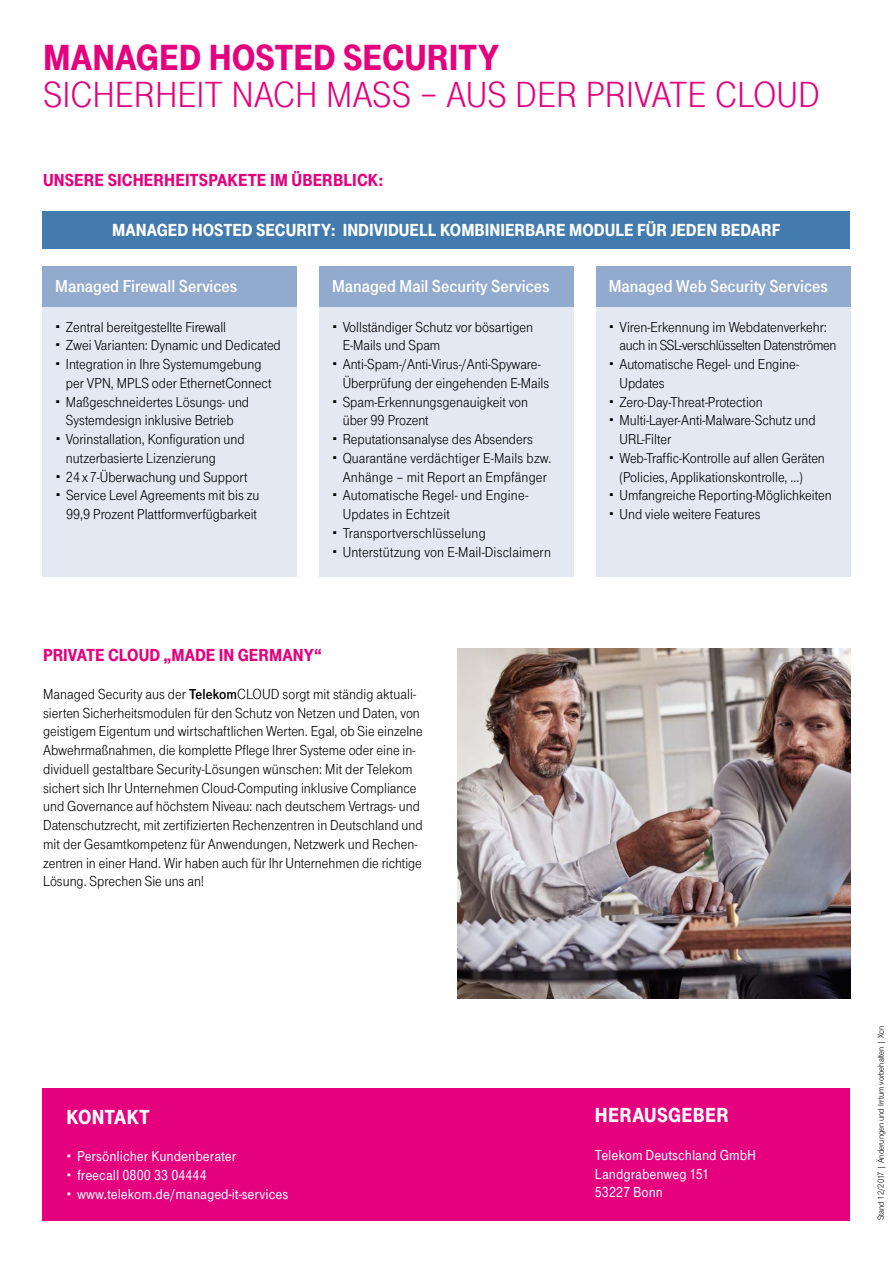
<style>
.page{position:relative;width:893px;height:1263px;background:#fff}
.page>*{position:absolute;margin:0;border:0;box-sizing:border-box;transform-origin:0 0}
.t1{font:37.5px "Tele Grotesk Headline";letter-spacing:-.015em;color:#e5007d}
.t2{font:900 37.5px "Tele Grotesk Headline";color:#e5007d}
.t3{font:900 21px "Tele Grotesk Headline";letter-spacing:.015em;color:#fff}
.t4{font:18px "Tele Grotesk Fett";color:#fff}
.t5{font:900 18px "Tele Grotesk Headline";color:#fff}
.t6{font:900 18px "Tele Grotesk Headline";color:#e5007d}
.t7{font:15px/18.8px "Tele Grotesk Norm";color:#000}
.t8{font:15px/18.8px "Tele Grotesk Halb";color:#fff}
.t9{font:9px "Tele Grotesk Norm";color:#000}
.s1{font-family:"Tele Grotesk Fett"}
.s2{font-family:"Tele Grotesk Headline"}
</style>
<div class="page">
<div style="left:43px;top:1088px;width:807px;height:132px;background:#e5007d"></div>
<img style="left:458px;top:649px;width:392px;height:350px">
<div style="left:43px;top:306px;width:254px;height:271px;background:#e3e8f3"></div>
<div style="left:319px;top:306px;width:255px;height:271px;background:#e3e8f3"></div>
<div style="left:596px;top:306px;width:254px;height:271px;background:#e3e8f3"></div>
<div style="left:43px;top:211px;width:807px;height:38px;background:#447baf"></div>
<div style="left:43px;top:266px;width:254px;height:40px;background:#92aace"></div>
<div style="left:319px;top:266px;width:255px;height:40px;background:#92aace"></div>
<div style="left:596px;top:266px;width:254px;height:40px;background:#92aace"></div>
<h1 class="t2" style="left:43px;top:36px;width:380px">MANAGED HOSTED SECURIT</h1>
<h1 class="t2" style="left:478px;top:36px;width:23px">Y</h1>
<h1 class="t1" style="left:43px;top:74px;width:38px">SICHERHEIT</h1>
<h1 class="t1" style="left:231px;top:74px;width:304px">NACH MASS – AUS DER</h1>
<h1 class="t1" style="left:586px;top:74px;width:151px">PRIVATE CLOUD</h1>
<p class="t6" style="left:43px;top:170px;width:11px">UNSERE</p>
<p class="t6" style="left:108px;top:170px;width:77px">SICHERHEITS</p>
<p class="t6" style="left:208px;top:170px;width:20px">PAKETE</p>
<p class="t6" style="left:270px;top:170px;width:43px">IM ÜBERBLI</p>
<p class="t6" style="left:357px;top:170px;width:28px">CK:</p>
<p class="t5" style="left:112px;top:220px;width:183px">MANAGED HOSTE D SECURIT</p>
<p class="t5" style="left:321px;top:220px;width:261px">Y: INDIVIDUELL KOMBINIERBARE MOD</p>
<p class="t5" style="left:605px;top:220px;width:158px">ULE FÜR JEDEN BEDARF</p>
<p class="t4" style="left:55px;top:276px;width:184px">Managed Firewall Services</p>
<p class="t4" style="left:332px;top:276px;width:219px">Managed Mail Security Services</p>
<p class="t4" style="left:609px;top:276px;width:221px">Managed Web Security Services</p>
<p class="t7" style="left:66px;top:317px;width:216px">Zentral bereitgestellte Firewall<br>Zwei Varianten: Dynamic und Dedicated Integration in Ihre Systemumgebung per VPN, MPLS oder EthernetConnect Maßgeschneidertes Lösungs- und Systemdesign inklusive Betrieb Vorinstallation, Konfiguration und nutzerbasierte Lizenzierung<br>24 x 7-Überwachung und Support Service Level Agreements mit bis zu 99,9 Prozent Plattformverfügbarkeit</p>
<p class="t7" style="left:343px;top:317px;width:210px">Vollständiger Schutz vor bösartigen<br>E-Mails und Spam<br>Anti-Spam-/Anti-Virus-/Anti-Spyware-<br>Überprüfung der eingehenden E-Mails<br>Spam-Erkennungsgenauigkeit von über 99 Prozent<br>Reputationsanalyse des Absenders<br>Quarantäne verdächtiger E-Mails bzw.<br>Anhänge – mit Report an Empfänger<br>Automatische Regel- und Engine-<br>Updates in Echtzeit<br>Transportverschlüsselung<br>Unterstützung von E-Mail-Disclaimern</p>
<p class="t7" style="left:619px;top:317px;width:218px">Viren-Erkennung im Webdatenverkehr: auch in SSL-verschlüsselten Datenströmen<br>Automatische Regel- und Engine-<br>Updates<br>Zero-Day-Threat-Protection<br>Multi-Layer-Anti-Malware-Schutz und<br>URL-Filter<br>Web-Traffic-Kontrolle auf allen Geräten (Policies, Applikationskontrolle, …)<br>Umfangreiche Reporting-Möglichkeiten<br>Und viele weitere Features</p>
<p class="t6" style="left:43px;top:645px;width:19px">PRIVATE</p>
<p class="t6" style="left:108px;top:645px;width:216px">CLOUD „MADE IN GERMANY“</p>
<p class="t7" style="left:43px;top:685px;width:381px">Managed Security aus der <span class="s1">Telekom</span><span class="s2">Cloud</span> sorgt mit ständig aktuali&shy;sierten Sicherheitsmodulen für den Schutz von Netzen und Daten, von geistigem Eigentum und wirtschaftlichen Werten. Egal, ob Sie einzelne Abwehrmaßnahmen, die komplette Pflege Ihrer Systeme oder eine in&shy;dividuell gestaltbare Security-Lösungen wünschen: Mit der Telekom sichert sich Ihr Unternehmen Cloud-Computing inklusive Compliance und Governance auf höchstem Niveau: nach deutschem Vertrags- und Datenschutzrecht, mit zertifizierten Rechenzentren in Deutschland und mit der Gesamtkompetenz für Anwendungen, Netzwerk und Rechen&shy;zentren in einer Hand. Wir haben auch für Ihr Unternehmen die richtige Lösung. Sprechen Sie uns an!</p>
<h2 class="t3" style="left:67px;top:1105px;width:85px">KONTAKT</h2>
<p class="t8" style="left:77px;top:1147px;width:213px">Persönlicher Kundenberater<br>freecall 0800 33 04444 www.telekom.de/managed-it-services</p>
<h2 class="t3" style="left:595px;top:1103px;width:136px">HERAUSGEBER</h2>
<p class="t8" style="left:595px;top:1145px;width:163px">Telekom Deutschland GmbH<br>Landgrabenweg 151<br>53227 Bonn</p>
<p class="t9" style="left:876px;top:1220px;width:196px;rotate:-90deg">Stand 12/2017 | Änderungen und Irrtum vorbehalten | Xcn</p>
</div>
